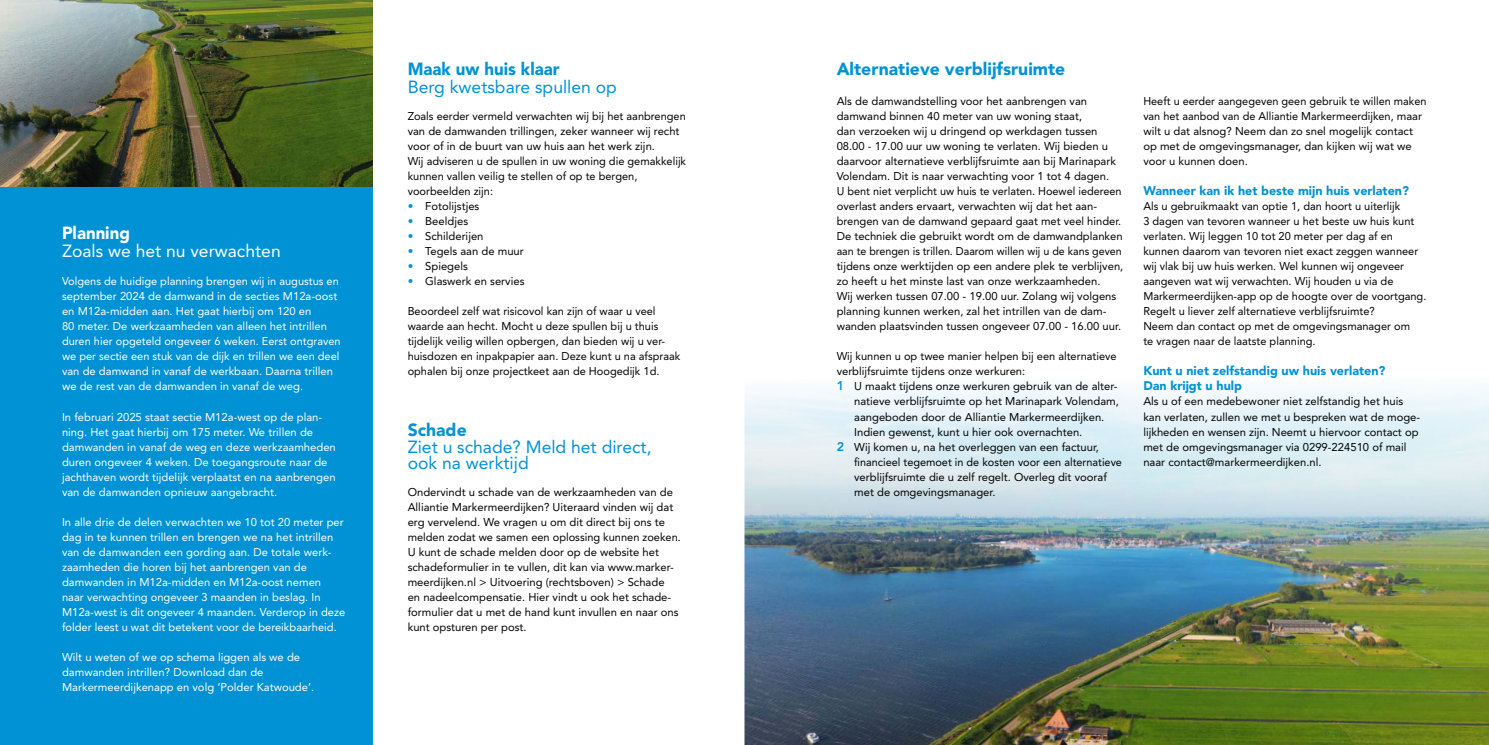
<style>
.page{position:relative;width:1489px;height:745px;background:#fff}
.page>*{position:absolute;margin:0;border:0;box-sizing:border-box;transform-origin:0 0}
.t1{font:17.5px/16.2px "Avenir LT Std";color:#0092d5}
.t2{font:900 17.5px "Avenir LT Std";color:#0092d5}
.t3{font:17.5px "Avenir LT Std";color:#fff}
.t4{font:900 17.5px "Avenir LT Std";color:#0092d5;scale:.96 1}
.t5{font:900 17.5px "Avenir LT Std";color:#fff;scale:.96 1}
.t6{font:900 12.5px/15px "Avenir LT Std";color:#0092d5}
.t7{font:11.25px/15px "Avenir LT Std";color:#000}
.t8{font:11.25px/15px "Avenir LT Std";color:#fff}
.s1{color:#0092d5}
.s2{font-weight:800;font-size:12.5px;color:#0092d5}
</style>
<div class="page">
<img style="left:744px;top:385px;width:744px;height:359px">
<div style="left:0;top:0;width:372px;height:744px;background:#0092d5"></div>
<img style="left:0;top:0;width:372px;height:186px">
<h1 class="t5" style="left:62px;top:222px;width:72px">Planning</h1>
<h1 class="t3" style="left:62px;top:240px;width:220px">Zoals we het nu verwachten</h1>
<p class="t8" style="left:62px;top:274px;width:280px">Volgens de huidige planning brengen wij in augustus en september 2024 de damwand in de secties M12a-oost en M12a-midden aan. Het gaat hierbij om 120 en<br>80 meter. De werkzaamheden van alleen het intrillen duren hier opgeteld ongeveer 6 weken. Eerst ontgraven we per sectie een stuk van de dijk en trillen we een deel van de damwand in vanaf de werkbaan. Daarna trillen we de rest van de damwanden in vanaf de weg.</p>
<p class="t8" style="left:62px;top:409px;width:275px">In februari 2025 staat sectie M12a-west op de plan&shy;ning. Het gaat hierbij om 175 meter. We trillen de damwanden in vanaf de weg en deze werkzaamheden duren ongeveer 4 weken. De toegangsroute naar de jachthaven wordt tijdelijk verplaatst en na aanbrengen van de damwanden opnieuw aangebracht.</p>
<p class="t8" style="left:62px;top:514px;width:285px">In alle drie de delen verwachten we 10 tot 20 meter per dag in te kunnen trillen en brengen we na het intrillen van de damwanden een gording aan. De totale werk&shy;zaamheden die horen bij het aanbrengen van de damwanden in M12a-midden en M12a-oost nemen naar verwachting ongeveer 3 maanden in beslag. In M12a-west is dit ongeveer 4 maanden. Verderop in deze folder leest u wat dit betekent voor de bereikbaarheid.</p>
<p class="t8" style="left:62px;top:649px;width:254px">Wilt u weten of we op schema liggen als we de damwanden intrillen? Download dan de<br>Markermeerdijkenapp en volg ‘Polder Katwoude’.</p>
<h1 class="t4" style="left:407px;top:58px;width:160px">Maak uw huis klaar</h1>
<h1 class="t1" style="left:407px;top:78px;width:211px">Berg kwetsbare spullen op</h1>
<p class="t7" style="left:407px;top:109px;width:280px">Zoals eerder vermeld verwachten wij bij het aanbrengen van de damwanden trillingen, zeker wanneer wij recht voor of in de buurt van uw huis aan het werk zijn.<br>Wij adviseren u de spullen in uw woning die gemakkelijk kunnen vallen veilig te stellen of op te bergen, voorbeelden zijn:</p>
<p class="t7" style="left:407px;top:199px;width:73px"><span class="s1">•</span> Fotolijstjes</p>
<p class="t7" style="left:407px;top:214px;width:62px"><span class="s1">•</span> Beeldjes</p>
<p class="t7" style="left:407px;top:229px;width:77px"><span class="s1">•</span> Schilderijen</p>
<p class="t7" style="left:407px;top:244px;width:118px"><span class="s1">•</span> Tegels aan de muur</p>
<p class="t7" style="left:407px;top:259px;width:62px"><span class="s1">•</span> Spiegels</p>
<p class="t7" style="left:407px;top:274px;width:118px"><span class="s1">•</span> Glaswerk en servies</p>
<p class="t7" style="left:407px;top:304px;width:274px">Beoordeel zelf wat risicovol kan zijn of waar u veel waarde aan hecht. Mocht u deze spullen bij u thuis tijdelijk veilig willen opbergen, dan bieden wij u ver&shy;huisdozen en inpakpapier aan. Deze kunt u na afspraak ophalen bij onze projectkeet aan de Hoogedijk 1d.</p>
<h1 class="t2" style="left:407px;top:418px;width:60px">Schade</h1>
<h1 class="t1" style="left:407px;top:438px;width:245px">Ziet u schade? Meld het direct, ook na werktijd</h1>
<p class="t7" style="left:407px;top:484px;width:275px">Ondervindt u schade van de werkzaamheden van de Alliantie Markermeerdijken? Uiteraard vinden wij dat erg vervelend. We vragen u om dit direct bij ons te melden zodat we samen een oplossing kunnen zoeken.<br>U kunt de schade melden door op de website het schadeformulier in te vullen, dit kan via www.marker&shy;meerdijken.nl &gt; Uitvoering (rechtsboven) &gt; Schade<br>en nadeelcompensatie. Hier vindt u ook het schade&shy;formulier dat u met de hand kunt invullen en naar ons kunt opsturen per post.</p>
<h1 class="t2" style="left:836px;top:58px;width:230px">Alternatieve verblijfsruimte</h1>
<p class="t7" style="left:836px;top:94px;width:288px">Als de damwandstelling voor het aanbrengen van damwand binnen 40 meter van uw woning staat,<br>dan verzoeken wij u dringend op werkdagen tussen 08.00 - 17.00 uur uw woning te verlaten. Wij bieden u daarvoor alternatieve verblijfsruimte aan bij Marinapark Volendam. Dit is naar verwachting voor 1 tot 4 dagen.<br>U bent niet verplicht uw huis te verlaten. Hoewel iedereen overlast anders ervaart, verwachten wij dat het aan&shy;brengen van de damwand gepaard gaat met veel hinder.<br>De techniek die gebruikt wordt om de damwandplanken aan te brengen is trillen. Daarom willen wij u de kans geven tijdens onze werktijden op een andere plek te verblijven, zo heeft u het minste last van onze werkzaamheden.<br>Wij werken tussen 07.00 - 19.00 uur. Zolang wij volgens planning kunnen werken, zal het intrillen van de dam&shy;wanden plaatsvinden tussen ongeveer 07.00 - 16.00 uur.</p>
<p class="t7" style="left:836px;top:349px;width:281px">Wij kunnen u op twee manier helpen bij een alternatieve</p>
<p class="t7" style="left:836px;top:364px;width:190px">verblijfsruimte tijdens onze werkuren:</p>
<p class="t7" style="left:836px;top:379px;width:282px"><span class="s2">1</span> U maakt tijdens onze werkuren gebruik van de alter-</p>
<p class="t7" style="left:854px;top:394px;width:266px">natieve verblijfsruimte op het Marinapark Volendam,</p>
<p class="t7" style="left:854px;top:409px;width:252px">aangeboden door de Alliantie Markermeerdijken.</p>
<p class="t7" style="left:854px;top:424px;width:230px">Indien gewenst, kunt u hier ook overnachten.</p>
<p class="t7" style="left:836px;top:439px;width:264px"><span class="s2">2</span> Wij komen u, na het overleggen van een factuur,</p>
<p class="t7" style="left:854px;top:454px;width:269px">financieel tegemoet in de kosten voor een alternatieve</p>
<p class="t7" style="left:854px;top:469px;width:254px">verblijfsruimte die u zelf regelt. Overleg dit vooraf</p>
<p class="t7" style="left:854px;top:484px;width:143px">met de omgevingsmanager.</p>
<p class="t7" style="left:1143px;top:94px;width:285px">Heeft u eerder aangegeven geen gebruik te willen maken van het aanbod van de Alliantie Markermeerdijken, maar wilt u dat alsnog? Neem dan zo snel mogelijk contact op met de omgevingsmanager, dan kijken wij wat we voor u kunnen doen.</p>
<p class="t6" style="left:1143px;top:183px;width:267px">Wanneer kan ik het beste mijn huis verlaten?</p>
<p class="t7" style="left:1143px;top:199px;width:284px">Als u gebruikmaakt van optie 1, dan hoort u uiterlijk<br>3 dagen van tevoren wanneer u het beste uw huis kunt verlaten. Wij leggen 10 tot 20 meter per dag af en kunnen daarom van tevoren niet exact zeggen wanneer wij vlak bij uw huis werken. Wel kunnen wij ongeveer aangeven wat wij verwachten. Wij houden u via de Markermeerdijken-app op de hoogte over de voortgang.<br>Regelt u liever zelf alternatieve verblijfsruimte?<br>Neem dan contact op met de omgevingsmanager om<br>te vragen naar de laatste planning.</p>
<p class="t6" style="left:1143px;top:363px;width:244px">Kunt u niet zelfstandig uw huis verlaten?<br>Dan krijgt u hulp</p>
<p class="t7" style="left:1143px;top:394px;width:278px">Als u of een medebewoner niet zelfstandig het huis kan verlaten, zullen we met u bespreken wat de moge&shy;lijkheden en wensen zijn. Neemt u hiervoor contact op met de omgevingsmanager via 0299-224510 of mail naar contact@markermeerdijken.nl.</p>
</div>
